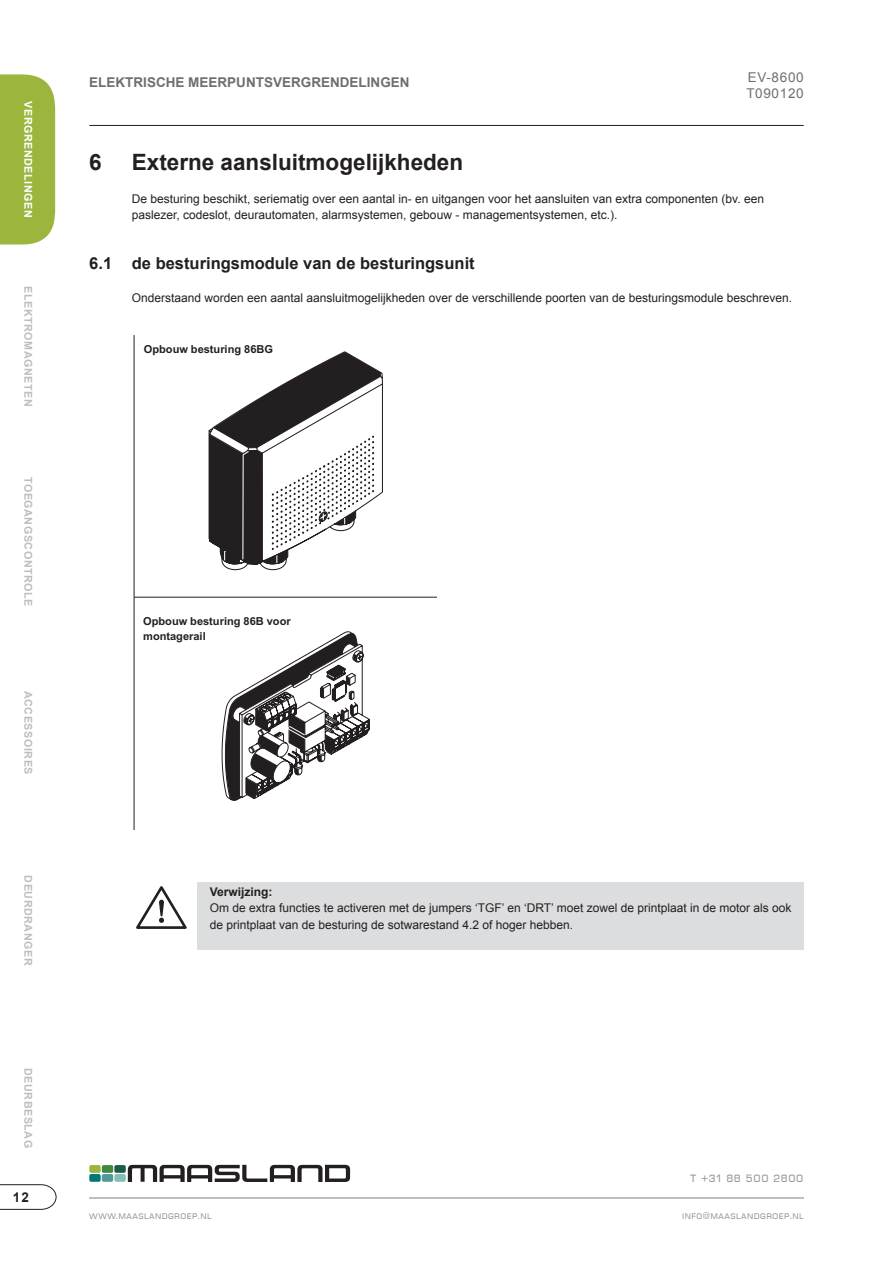
<style>
.page{position:relative;width:893px;height:1263px;background:#fff}
.page>*{position:absolute;margin:0;border:0;box-sizing:border-box;transform-origin:0 0}
.t1{font:700 22.5px "Arial";color:#231f20}
.t2{font:700 16.5px "Arial";color:#231f20}
.t3{font:700 13.5px "Arial";color:#6d6f71}
.t4{font:13.5px/16.2px "Arial";letter-spacing:.05em;color:#6d6f71}
.t5{font:700 13.5px "Arial";color:#231f20}
.t6{font:12.75px "Eurostile DCD";letter-spacing:.05em;color:#949698}
.t7{font:12px/16.5px "Arial";color:#231f20}
.t8{font:700 12px "Arial";color:#231f20}
.t9{font:700 11.1px/15.1px "Arial";color:#231f20}
.t10{font:700 10.8px "Arial";letter-spacing:.05em;color:#bcbec0}
.t11{font:700 10.8px "Arial";letter-spacing:.05em;color:#fff}
.t12{font:9.75px "Eurostile DCD";letter-spacing:.05em;color:#949698}
</style>
<div class="page">
<hr style="left:89px;top:1197px;width:715px;height:1px;background:#bcbec0">
<div style="left:0;top:74px;width:55px;height:170px;background:#9cb63d"></div>
<img style="left:89px;top:1164px;width:287px;height:35px">
<svg style="left:89px;top:1165px;width:261px;height:17px"></svg>
<hr style="left:89px;top:125px;width:715px;height:1px;background:#231f20">
<svg style="left:0;top:1184px;width:57px;height:26px"></svg>
<svg style="left:222px;top:631px;width:148px;height:170px"></svg>
<svg style="left:135px;top:430px;width:301px;height:167px"></svg>
<svg style="left:209px;top:351px;width:174px;height:219px"></svg>
<hr style="left:134px;top:335px;width:1px;height:494px;background:#231f20">
<hr style="left:135px;top:597px;width:301px;height:1px;background:#231f20">
<div style="left:197px;top:882px;width:607px;height:67px;background:#dcddde"></div>
<svg style="left:136px;top:886px;width:51px;height:43px"></svg>
<p class="t11" style="left:36px;top:101px;width:118px;rotate:90deg">VERGRENDELINGEN</p>
<p class="t10" style="left:35px;top:286px;width:122px;rotate:90deg">ELEKTROMAGNETEN</p>
<p class="t10" style="left:35px;top:477px;width:131px;rotate:90deg">TOEGANGSCONTROLE</p>
<p class="t10" style="left:35px;top:691px;width:85px;rotate:90deg">ACCESSOIRES</p>
<p class="t10" style="left:35px;top:875px;width:92px;rotate:90deg">DEURDRANGER</p>
<p class="t10" style="left:35px;top:1068px;width:81px;rotate:90deg">DEURBESLAG</p>
<p class="t5" style="left:13px;top:1188px;width:18px">12</p>
<p class="t3" style="left:89px;top:73px;width:322px">ELEKTRISCHE MEERPUNTSVERGRENDELINGEN</p>
<p class="t4" style="left:746px;top:69px;width:59px">EV-8600<br>T090120</p>
<h1 class="t1" style="left:89px;top:147px;width:14px">6</h1>
<h1 class="t1" style="left:132px;top:147px;width:333px">Externe aansluitmogelijkheden</h1>
<p class="t7" style="left:132px;top:190px;width:634px">De besturing beschikt, seriematig over een aantal in- en uitgangen voor het aansluiten van extra componenten (bv. een paslezer, codeslot, deurautomaten, alarmsystemen, gebouw - managementsystemen, etc.).</p>
<h2 class="t2" style="left:89px;top:252px;width:387px">6.1 de besturingsmodule van de besturingsunit</h2>
<p class="t7" style="left:132px;top:289px;width:662px">Onderstaand worden een aantal aansluitmogelijkheden over de verschillende poorten van de besturingsmodule beschreven.</p>
<p class="t9" style="left:144px;top:342px;width:131px">Opbouw besturing 86BG</p>
<p class="t9" style="left:143px;top:614px;width:149px">Opbouw besturing 86B voor montagerail</p>
<p class="t8" style="left:210px;top:883px;width:64px">Verwijzing:</p>
<p class="t7" style="left:210px;top:900px;width:583px">Om de extra functies te activeren met de jumpers ‘TGF’ en ‘DRT’ moet zowel de printplaat in de motor als ook de printplaat van de besturing de sotwarestand 4.2 of hoger hebben.</p>
<p class="t6" style="left:690px;top:1170px;width:115px">t +31 88 500 2800</p>
<p class="t12" style="left:89px;top:1211px;width:124px">www.maaslandgroep.nl</p>
<p class="t12" style="left:682px;top:1210px;width:123px">info@maaslandgroep.nl</p>
</div>
